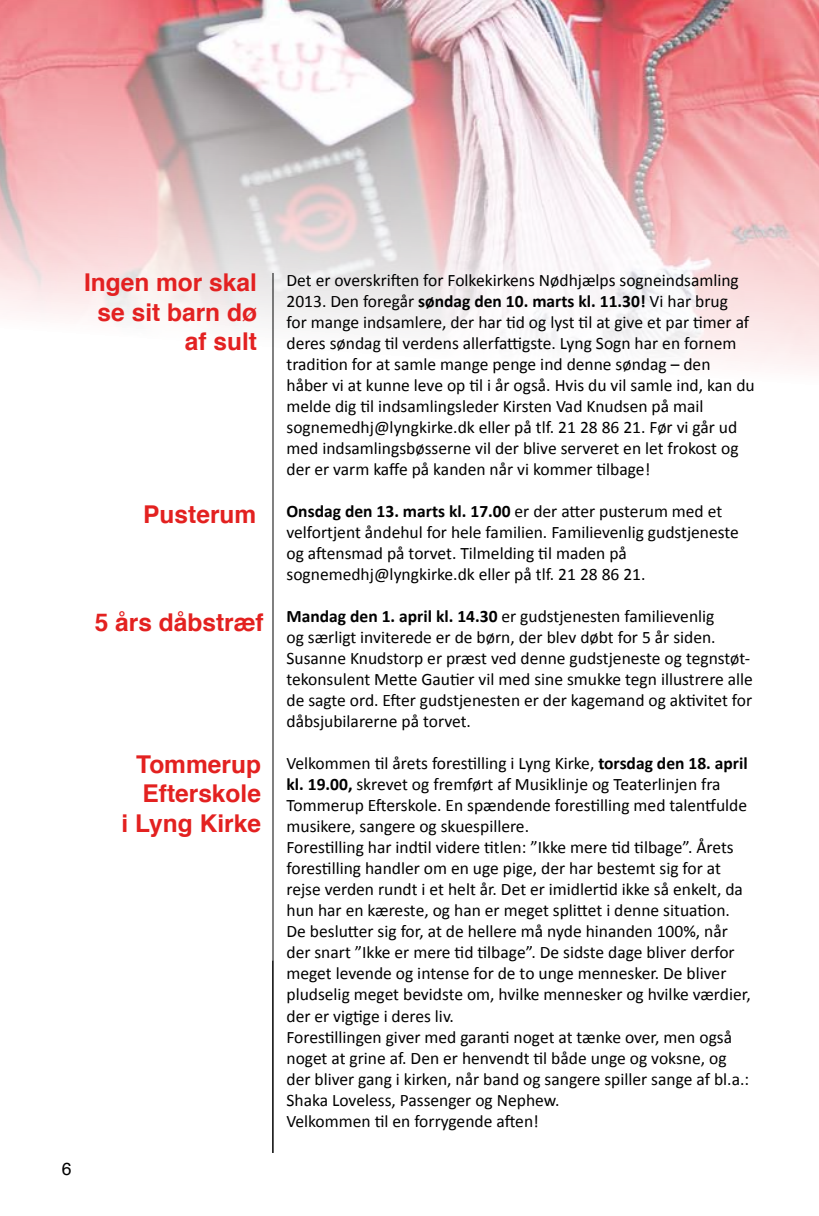
<style>
.page{position:relative;width:819px;height:1216px;background:#fff}
.page>*{position:absolute;margin:0;border:0;box-sizing:border-box;transform-origin:0 0}
.t1{font:700 24.5px/29.4px "Helvetica";color:#e32120;text-align:right}
.t2{font:700 24.5px/29.4px "Helvetica";color:#e32121;text-align:right}
.t3{font:17.5px/21px "Calibri";color:#000}
.t4{font:17.5px "Helvetica";color:#000}
.s1{font-weight:700}
</style>
<div class="page">
<img style="left:0;top:0;width:819px;height:437px">
<hr style="left:273px;top:273px;width:1px;height:879px;background:#000">
<hr style="left:272px;top:960px;width:1px;height:192px;background:#000">
<h1 class="t2" style="left:84px;top:268px;width:174px">Ingen mor skal se sit barn dø af sult</h1>
<h1 class="t1" style="left:143px;top:499px;width:114px">Pusterum</h1>
<h1 class="t1" style="left:95px;top:608px;width:170px">5 års dåbstræf</h1>
<h1 class="t1" style="left:122px;top:749px;width:141px">Tommerup<br>Efterskole<br>i Lyng Kirke</h1>
<p class="t4" style="left:62px;top:1155px;width:11px">6</p>
<p class="t3" style="left:286px;top:269px;width:470px">Det er overskriften for Folkekirkens Nødhjælps sogneindsamling 2013. Den foregår <span class="s1">søndag den 10. marts kl. 11.30!</span> Vi har brug<br>for mange indsamlere, der har tid og lyst til at give et par timer af deres søndag til verdens allerfattigste. Lyng Sogn har en fornem tradition for at samle mange penge ind denne søndag – den håber vi at kunne leve op til i år også. Hvis du vil samle ind, kan du melde dig til indsamlingsleder Kirsten Vad Knudsen på mail sognemedhj@lyngkirke.dk eller på tlf. 21 28 86 21. Før vi går ud med indsamlingsbøsserne vil der blive serveret en let frokost og der er varm kaffe på kanden når vi kommer tilbage!</p>
<p class="t3" style="left:286px;top:500px;width:454px"><span class="s1">Onsdag den 13. marts kl. 17.00</span> er der atter pusterum med et velfortjent åndehul for hele familien. Familievenlig gudstjeneste og aftensmad på torvet. Tilmelding til maden på sognemedhj@lyngkirke.dk eller på tlf. 21 28 86 21.</p>
<p class="t3" style="left:286px;top:605px;width:468px"><span class="s1">Mandag den 1. april kl. 14.30</span> er gudstjenesten familievenlig<br>og særligt inviterede er de børn, der blev døbt for 5 år siden.<br>Susanne Knudstorp er præst ved denne gudstjeneste og tegnstøt&shy;tekonsulent Mette Gautier vil med sine smukke tegn illustrere alle de sagte ord. Efter gudstjenesten er der kagemand og aktivitet for dåbsjubilarerne på torvet.</p>
<p class="t3" style="left:286px;top:752px;width:465px">Velkommen til årets forestilling i Lyng Kirke, <span class="s1">torsdag den 18. april kl. 19.00,</span> skrevet og fremført af Musiklinje og Teaterlinjen fra Tommerup Efterskole. En spændende forestilling med talentfulde musikere, sangere og skuespillere.<br>Forestilling har indtil videre titlen: ”Ikke mere tid tilbage”. Årets forestilling handler om en uge pige, der har bestemt sig for at rejse verden rundt i et helt år. Det er imidlertid ikke så enkelt, da hun har en kæreste, og han er meget splittet i denne situation.<br>De beslutter sig for, at de hellere må nyde hinanden 100%, når der snart ”Ikke er mere tid tilbage”. De sidste dage bliver derfor meget levende og intense for de to unge mennesker. De bliver pludselig meget bevidste om, hvilke mennesker og hvilke værdier, der er vigtige i deres liv.<br>Forestillingen giver med garanti noget at tænke over, men også noget at grine af. Den er henvendt til både unge og voksne, og der bliver gang i kirken, når band og sangere spiller sange af bl.a.:<br>Shaka Loveless, Passenger og Nephew.<br>Velkommen til en forrygende aften!</p>
</div>
